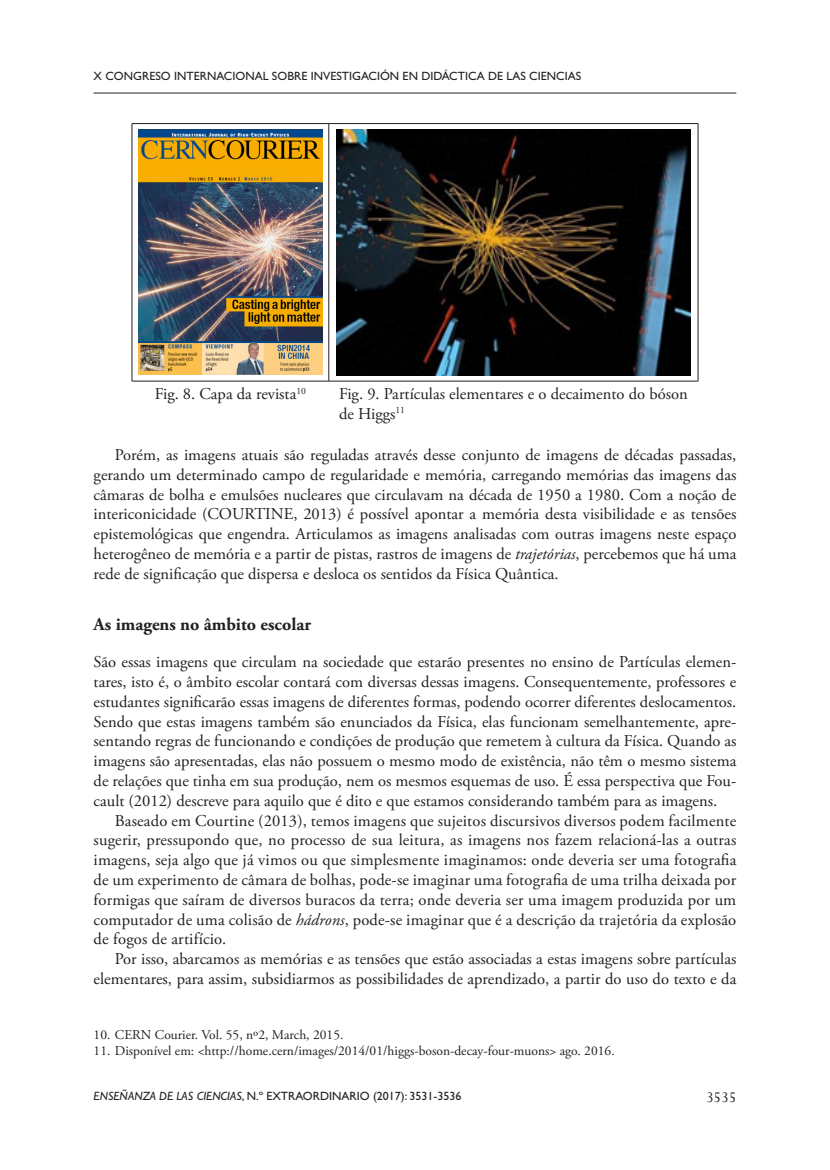
<style>
.page{position:relative;width:830px;height:1170px;background:#fff}
.page>*{position:absolute;margin:0;border:0;box-sizing:border-box;transform-origin:0 0}
.Párrafo_de_lista_Sub{font:700 18px "Adobe Garamond Pro";color:#231f20}
.Normal_Cuerpo_de_tex{font:16.5px/19.8px "Adobe Garamond Pro";color:#231f20;text-align:justify}
.Primer_parrafo{font:16.5px/19.8px "Adobe Garamond Pro";color:#231f20;text-align:justify}
.Pie_figura{font:16.5px/19.8px "Adobe Garamond Pro";color:#231f20}
.t1{font:16.5px "Perpetua";color:#231f20}
.nota{font:13.5px "Adobe Garamond Pro";color:#231f20}
.t2{font:12px "Gill Sans Std";color:#231f20}
.s1{font-style:italic}
</style>
<div class="page">
<hr style="left:94px;top:93px;width:642px;height:1px;background:#231f20">
<hr style="left:132px;top:123px;width:196px;height:1px;background:#231f20">
<hr style="left:132px;top:124px;width:1px;height:257px;background:#231f20">
<hr style="left:328px;top:123px;width:370px;height:1px;background:#231f20">
<hr style="left:328px;top:124px;width:1px;height:257px;background:#231f20">
<hr style="left:697px;top:124px;width:1px;height:257px;background:#231f20">
<hr style="left:132px;top:381px;width:196px;height:1px;background:#231f20">
<hr style="left:328px;top:381px;width:370px;height:1px;background:#231f20">
<img style="left:138px;top:130px;width:184px;height:245px">
<img style="left:336px;top:129px;width:354px;height:246px">
<p class="t2" style="left:94px;top:69px;width:489px">X CONGRESO INTERNACIONAL SOBRE INVESTIGACIÓN EN DIDÁCTICA DE LAS CIENCIAS</p>
<p class="Pie_figura" style="left:155px;top:384px;width:153px">Fig. 8. Capa da revista<sup>10</sup></p>
<p class="Pie_figura" style="left:339px;top:384px;width:350px">Fig. 9. Partículas elementares e o decaimento do bóson de Higgs<sup>11</sup></p>
<p class="Normal_Cuerpo_de_tex" style="left:94px;top:445px;width:644px;text-indent:21px">Porém, as imagens atuais são reguladas através desse conjunto de imagens de décadas passadas, gerando um determinado campo de regularidade e memória, carregando memórias das imagens das câmaras de bolha e emulsões nucleares que circulavam na década de 1950 a 1980. Com a noção de intericonicidade (COURTINE, 2013) é possível apontar a memória desta visibilidade e as tensões epistemológicas que engendra. Articulamos as imagens analisadas com outras imagens neste espaço heterogêneo de memória e a partir de pistas, rastros de imagens de <span class="s1">trajetórias</span>, percebemos que há uma rede de significação que dispersa e desloca os sentidos da Física Quântica.</p>
<p class="Párrafo_de_lista_Sub" style="left:94px;top:614px;width:240px">As imagens no âmbito escolar<sup>1011</sup></p>
<p class="Primer_parrafo" style="left:94px;top:652px;width:644px">São essas imagens que circulam na sociedade que estarão presentes no ensino de Partículas elemen&shy;tares, isto é, o âmbito escolar contará com diversas dessas imagens. Consequentemente, professores e estudantes significarão essas imagens de diferentes formas, podendo ocorrer diferentes deslocamentos.<br>Sendo que estas imagens também são enunciados da Física, elas funcionam semelhantemente, apre&shy;sentando regras de funcionando e condições de produção que remetem à cultura da Física. Quando as imagens são apresentadas, elas não possuem o mesmo modo de existência, não têm o mesmo sistema de relações que tinha em sua produção, nem os mesmos esquemas de uso. É essa perspectiva que Fou&shy;cault (2012) descreve para aquilo que é dito e que estamos considerando também para as imagens.</p>
<p class="Normal_Cuerpo_de_tex" style="left:94px;top:811px;width:644px;text-indent:21px">Baseado em Courtine (2013), temos imagens que sujeitos discursivos diversos podem facilmente sugerir, pressupondo que, no processo de sua leitura, as imagens nos fazem relacioná-las a outras imagens, seja algo que já vimos ou que simplesmente imaginamos: onde deveria ser uma fotografia de um experimento de câmara de bolhas, pode-se imaginar uma fotografia de uma trilha deixada por formigas que saíram de diversos buracos da terra; onde deveria ser uma imagem produzida por um computador de uma colisão de <span class="s1">hádrons</span>, pode-se imaginar que é a descrição da trajetória da explosão de fogos de artifício.</p>
<p class="Normal_Cuerpo_de_tex" style="left:94px;top:949px;width:644px;text-align:right">Por isso, abarcamos as memórias e as tensões que estão associadas a estas imagens sobre partículas elementares, para assim, subsidiarmos as possibilidades de aprendizado, a partir do uso do texto e da</p>
<p class="nota" style="left:94px;top:1026px;width:251px">10. CERN Courier. Vol. 55, nº2, March, 2015.</p>
<p class="nota" style="left:94px;top:1042px;width:522px">11. Disponível em: &lt;http://home.cern/images/2014/01/higgs-boson-decay-four-muons&gt; ago. 2016.</p>
<p class="t2" style="left:94px;top:1088px;width:369px"><span class="s1">ENSEÑANZA DE LAS CIENCIAS</span>, N.º EXTRAORDINARIO (2017): 3531-3536</p>
<p class="t1" style="left:705px;top:1086px;width:32px">3535</p>
</div>
